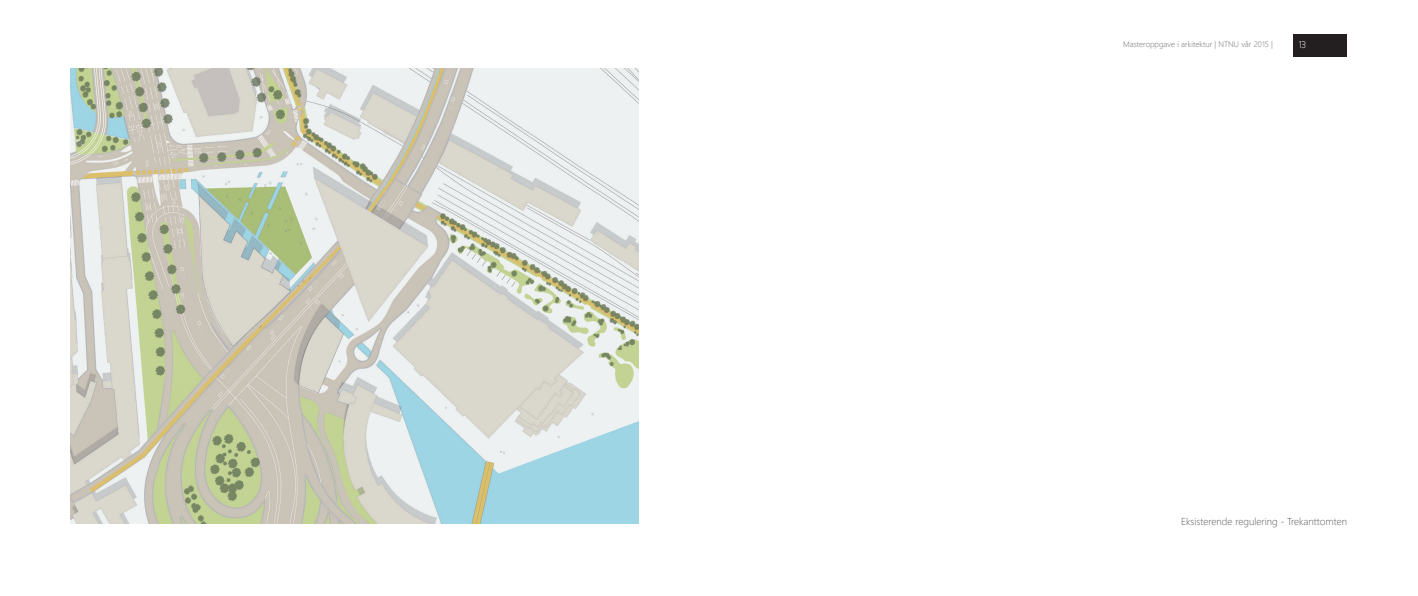
<style>
.page{position:relative;width:1418px;height:596px;background:#fff}
.page>*{position:absolute;margin:0;border:0;box-sizing:border-box;transform-origin:0 0}
.t1{font:300 10px "Segoe UI";color:#57585a}
.t2{font:10px "Cicle Fina";color:#fff}
.t3{font:300 8px "Segoe UI";color:#6c6d70}
</style>
<div class="page">
<div style="left:1293px;top:34px;width:53px;height:23px;background:#231f20"></div>
<img style="left:71px;top:69px;width:567px;height:453px">
<p class="t3" style="left:1123px;top:38px;width:151px">Masteroppgave i arkitektur | NTNU vår 2015 |</p>
<p class="t2" style="left:1298px;top:39px;width:8px">13</p>
<p class="t1" style="left:1181px;top:513px;width:167px">Eksisterende regulering - Trekanttomten</p>
</div>
